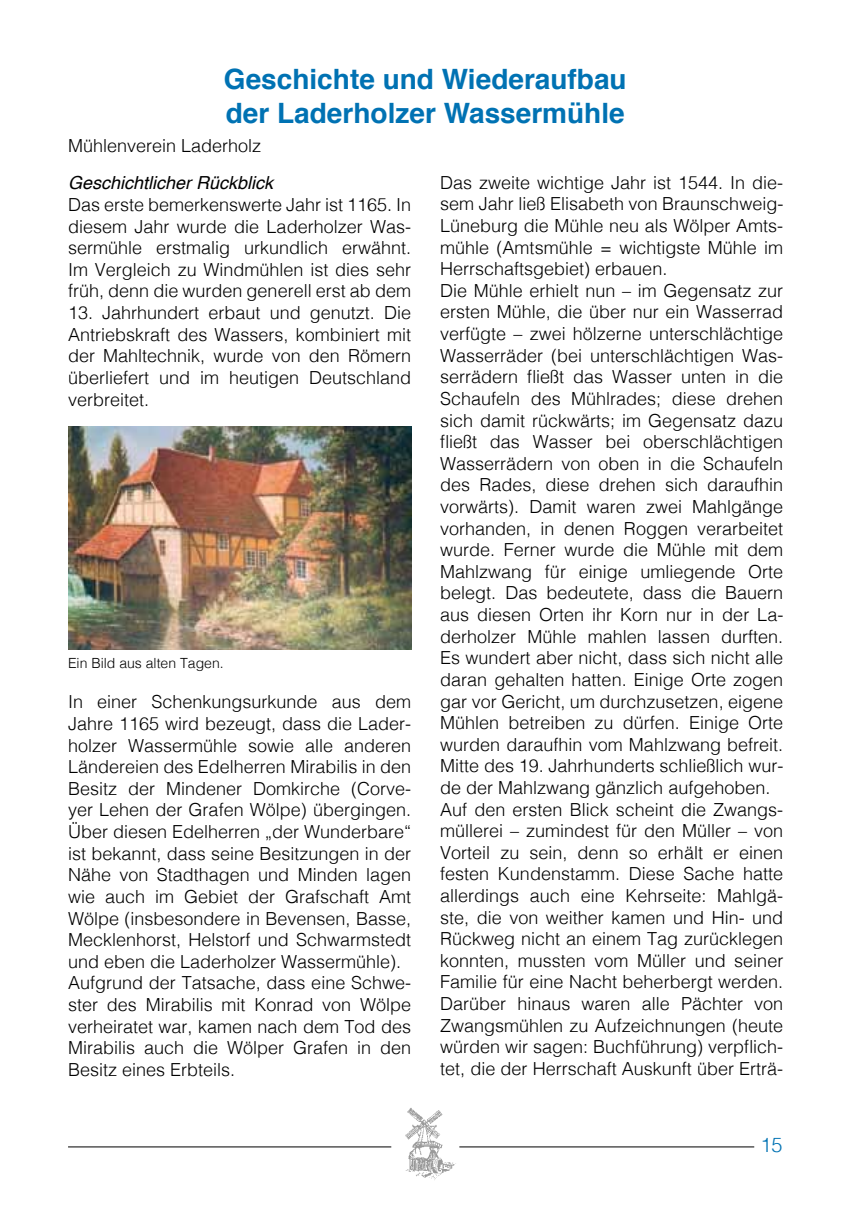
<style>
.page{position:relative;width:862px;height:1214px;background:#fff}
.page>*{position:absolute;margin:0;border:0;box-sizing:border-box;transform-origin:0 0}
.t1{font:700 28px/33.6px "Helvetica";color:#0072b3}
.t2{font:300 20px "Helvetica";color:#0072b3}
.t3{font:300 18px/21.6px "Helvetica";color:#000}
.t4{font:italic 18px "Helvetica";color:#000}
.t5{font:300 14px "Helvetica";color:#000}
</style>
<div class="page">
<hr style="left:459px;top:1146px;width:295px;height:1px;background:#000">
<hr style="left:68px;top:1146px;width:323px;height:1px;background:#000">
<img style="left:405px;top:1108px;width:51px;height:72px">
<img style="left:68px;top:427px;width:343px;height:222px">
<h1 class="t1" style="left:224px;top:63px;width:404px">Geschichte und Wiederaufbau der Laderholzer Wassermühle</h1>
<p class="t3" style="left:68px;top:133px;width:195px">Mühlenverein Laderholz</p>
<p class="t4" style="left:68px;top:169px;width:207px">Geschichtlicher Rückblick</p>
<p class="t3" style="left:68px;top:192px;width:344px;text-align:justify">Das erste bemerkenswerte Jahr ist 1165. In diesem Jahr wurde die Laderholzer Was&shy;sermühle erstmalig urkundlich erwähnt.<br>Im Vergleich zu Windmühlen ist dies sehr früh, denn die wurden generell erst ab dem</p>
<p class="t3" style="left:68px;top:300px;width:345px;text-align:justify">13. Jahrhundert erbaut und genutzt. Die Antriebskraft des Wassers, kombiniert mit der Mahltechnik, wurde von den Römern überliefert und im heutigen Deutschland verbreitet.</p>
<p class="t5" style="left:68px;top:651px;width:157px">Ein Bild aus alten Tagen.</p>
<p class="t3" style="left:68px;top:689px;width:345px">In einer Schenkungsurkunde aus dem Jahre 1165 wird bezeugt, dass die Lader&shy;holzer Wassermühle sowie alle anderen Ländereien des Edelherren Mirabilis in den Besitz der Mindener Domkirche (Corve&shy;yer Lehen der Grafen Wölpe) übergingen.<br>Über diesen Edelherren „der Wunderbare“ ist bekannt, dass seine Besitzungen in der Nähe von Stadthagen und Minden lagen wie auch im Gebiet der Grafschaft Amt Wölpe (insbesondere in Bevensen, Basse, Mecklenhorst, Helstorf und Schwarmstedt und eben die Laderholzer Wassermühle).<br>Aufgrund der Tatsache, dass eine Schwe&shy;ster des Mirabilis mit Konrad von Wölpe verheiratet war, kamen nach dem Tod des Mirabilis auch die Wölper Grafen in den Besitz eines Erbteils.</p>
<p class="t3" style="left:440px;top:170px;width:345px">Das zweite wichtige Jahr ist 1544. In die&shy;sem Jahr ließ Elisabeth von Braunschweig-Lüneburg die Mühle neu als Wölper Amts&shy;mühle (Amtsmühle = wichtigste Mühle im Herrschaftsgebiet) erbauen.<br>Die Mühle erhielt nun – im Gegensatz zur ersten Mühle, die über nur ein Wasserrad verfügte – zwei hölzerne unterschlächtige Wasserräder (bei unterschlächtigen Was&shy;serrädern fließt das Wasser unten in die Schaufeln des Mühlrades; diese drehen sich damit rückwärts; im Gegensatz dazu fließt das Wasser bei oberschlächtigen Wasserrädern von oben in die Schaufeln des Rades, diese drehen sich daraufhin vorwärts). Damit waren zwei Mahlgänge vorhanden, in denen Roggen verarbeitet wurde. Ferner wurde die Mühle mit dem Mahlzwang für einige umliegende Orte belegt. Das bedeutete, dass die Bauern aus diesen Orten ihr Korn nur in der La&shy;derholzer Mühle mahlen lassen durften.<br>Es wundert aber nicht, dass sich nicht alle daran gehalten hatten. Einige Orte zogen gar vor Gericht, um durchzusetzen, eigene Mühlen betreiben zu dürfen. Einige Orte wurden daraufhin vom Mahlzwang befreit.<br>Mitte des 19. Jahrhunderts schließlich wur&shy;de der Mahlzwang gänzlich aufgehoben.<br>Auf den ersten Blick scheint die Zwangs&shy;müllerei – zumindest für den Müller – von Vorteil zu sein, denn so erhält er einen festen Kundenstamm. Diese Sache hatte allerdings auch eine Kehrseite: Mahlgä&shy;ste, die von weither kamen und Hin- und Rückweg nicht an einem Tag zurücklegen konnten, mussten vom Müller und seiner Familie für eine Nacht beherbergt werden.<br>Darüber hinaus waren alle Pächter von Zwangsmühlen zu Aufzeichnungen (heute würden wir sagen: Buchführung) verpflich&shy;tet, die der Herrschaft Auskunft über Erträ-</p>
<p class="t2" style="left:760px;top:1127px;width:24px">15</p>
</div>
